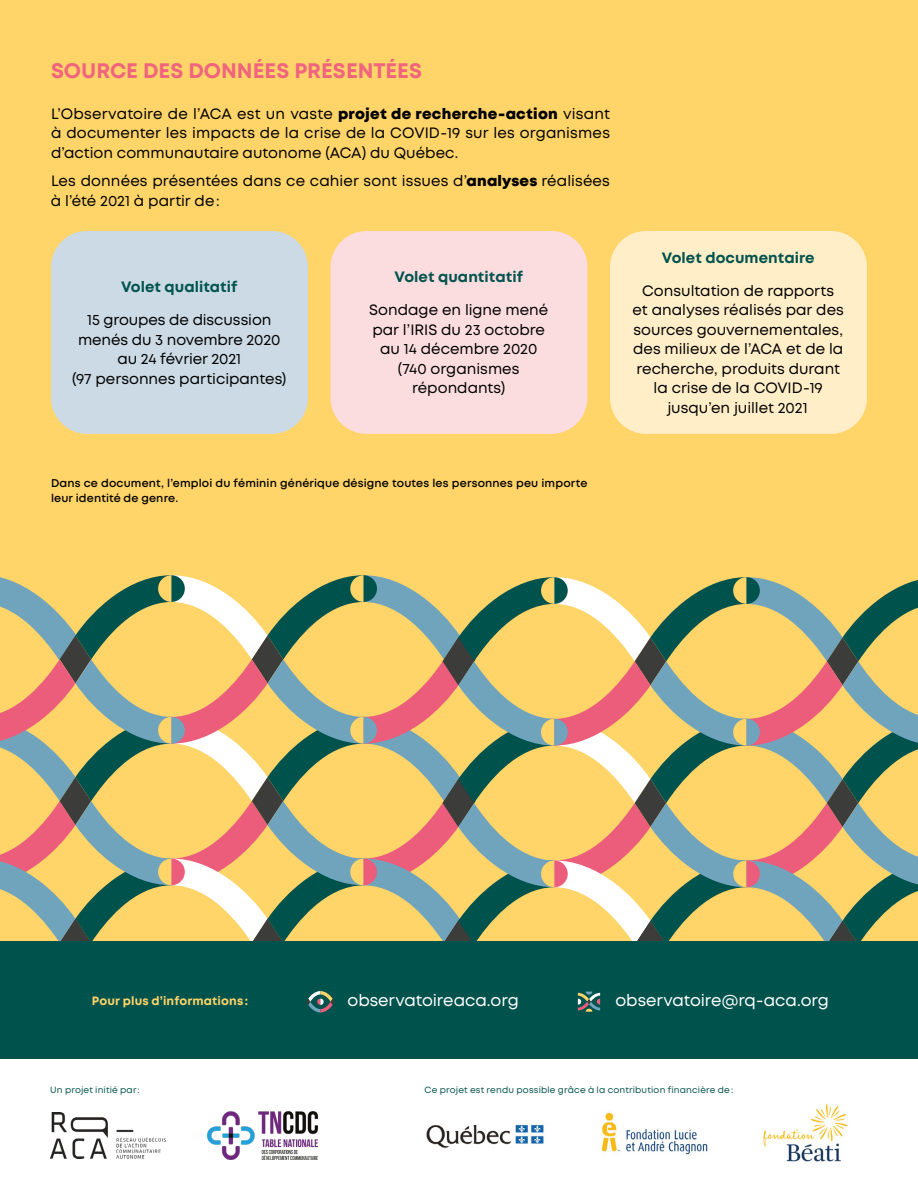
<style>
.page{position:relative;width:918px;height:1188px;background:#fff}
.page>*{position:absolute;margin:0;border:0;box-sizing:border-box;transform-origin:0 0}
.t1{font:700 21px "Mont";color:#f1647e}
.t2{font:16.5px "Mont";letter-spacing:-.005em;color:#fff}
.t3{font:15px/19.5px "Mont";color:#000;text-align:center}
.t4{font:700 15px "Mont";letter-spacing:.005em;color:#00534e}
.t5{font:700 12px "Mont";letter-spacing:.015em;color:#ffd469}
.t6{font:600 11.25px/15px "Mont";letter-spacing:.01em;color:#000}
.t7{font:9px "Mont";letter-spacing:.02em;color:#00524c}
.s1{font-weight:800}
</style>
<div class="page">
<div style="left:0;top:0;width:918px;height:942px;background:#ffd469"></div>
<div style="left:0;top:942px;width:918px;height:117px;background:#00524c"></div>
<img style="left:601px;top:1112px;width:107px;height:43px">
<img style="left:763px;top:1104px;width:85px;height:58px">
<img style="left:426px;top:1124px;width:118px;height:24px">
<img style="left:50px;top:1112px;width:116px;height:46px">
<img style="left:207px;top:1112px;width:111px;height:47px">
<svg style="left:0;top:575px;width:918px;height:438px"></svg>
<div style="left:51px;top:231px;width:257px;height:203px;background:#cbdae5;border-radius:36px"></div>
<div style="left:331px;top:231px;width:256px;height:203px;background:#fbdddf;border-radius:36px"></div>
<div style="left:610px;top:231px;width:257px;height:203px;background:#ffeec8;border-radius:36px"></div>
<h1 class="t1" style="left:51px;top:57px;width:373px">SOURCE DES DONNÉES PRÉSENTÉES</h1>
<p class="t3" style="left:51px;top:104px;width:561px;text-align:justify">L’Observatoire de l’ACA est un vaste <span class="s1">projet de recherche-action</span> visant à documenter les impacts de la crise de la COVID-19 sur les organismes d’action communautaire autonome (ACA) du Québec.</p>
<p class="t3" style="left:51px;top:171px;width:561px;text-align:left">Les données présentées dans ce cahier sont issues d’<span class="s1">analyses</span> réalisées à l’été 2021 à partir de:</p>
<p class="t4" style="left:121px;top:277px;width:118px">Volet qualitatif</p>
<p class="t3" style="left:72px;top:310px;width:216px">15 groupes de discussion menés du 3 novembre 2020 au 24 février 2021<br>(97 personnes participantes)</p>
<p class="t4" style="left:395px;top:267px;width:130px">Volet quantitatif</p>
<p class="t3" style="left:369px;top:300px;width:181px">Sondage en ligne mené par l’IRIS du 23 octobre au 14 décembre 2020 (740 organismes répondants)</p>
<p class="t4" style="left:662px;top:248px;width:154px">Volet documentaire</p>
<p class="t3" style="left:633px;top:281px;width:213px">Consultation de rapports<br>et analyses réalisés par des sources gouvernementales, des milieux de l’ACA et de la recherche, produits durant la crise de la COVID-19 jusqu’en juillet 2021</p>
<p class="t6" style="left:51px;top:476px;width:538px">Dans ce document, l’emploi du féminin générique désigne toutes les personnes peu importe leur identité de genre.</p>
<p class="t5" style="left:92px;top:993px;width:158px">Pour plus d’informations:</p>
<p class="t2" style="left:348px;top:990px;width:173px">observatoireaca.org</p>
<p class="t2" style="left:615px;top:990px;width:215px">observatoire@rq-aca.org</p>
<p class="t7" style="left:50px;top:1084px;width:91px">Un projet initié par:</p>
<p class="t7" style="left:424px;top:1084px;width:310px">Ce projet est rendu possible grâce à la contribution financière de:</p>
</div>
